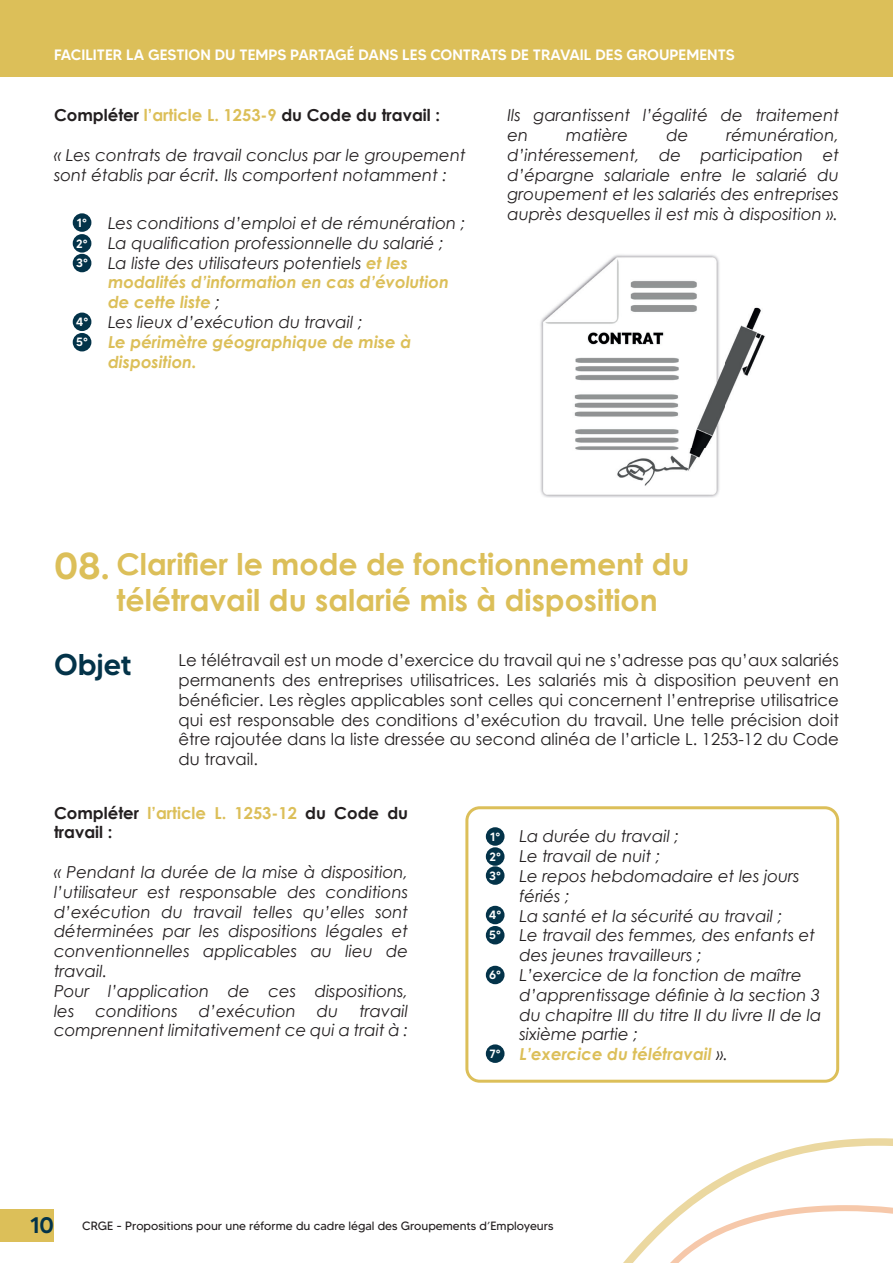
<style>
.page{position:relative;width:893px;height:1263px;background:#fff}
.page>*{position:absolute;margin:0;border:0;box-sizing:border-box;transform-origin:0 0}
.t1{font:500 37.5px "MADETOMMY";color:#dcbf59}
.t2{font:700 30px/36px "Century Gothic";color:#dcbf59}
.t3{font:500 30px "MADETOMMY";color:#033349}
.t4{font:500 22.5px "MADETOMMY";color:#033349}
.t5{font:italic 16.5px/19.8px "Century Gothic";color:#231f20}
.t6{font:16.5px/19.8px "Century Gothic";color:#231f20;text-align:justify}
.t7{font:700 16.5px/19.8px "Century Gothic";color:#231f20}
.t8{font:italic 700 16.5px/19.8px "Century Gothic";color:#dcbf59}
.t9{font:500 15px "MADETOMMY";color:#fff}
.t10{font:12px "MADETOMMY";color:#231f20}
.t11{font:500 12px/20.4px "MADETOMMY";color:#fff}
.s1{color:#dcbf59}
.s2{font-weight:700;color:#dcbf59}
</style>
<div class="page">
<div style="left:0;top:0;width:893px;height:76px;background:#dcbf59"></div>
<div style="left:73px;top:254px;width:18px;height:18px;background:#033349;border-radius:50%"></div>
<div style="left:73px;top:234px;width:18px;height:19px;background:#033349;border-radius:50%"></div>
<div style="left:73px;top:213px;width:18px;height:19px;background:#033349;border-radius:50%"></div>
<div style="left:73px;top:313px;width:18px;height:18px;background:#033349;border-radius:50%"></div>
<div style="left:73px;top:333px;width:18px;height:18px;background:#033349;border-radius:50%"></div>
<img style="left:540px;top:254px;width:225px;height:244px">
<div style="left:486px;top:866px;width:18px;height:19px;background:#033349;border-radius:50%"></div>
<div style="left:486px;top:847px;width:18px;height:19px;background:#033349;border-radius:50%"></div>
<div style="left:486px;top:827px;width:18px;height:19px;background:#033349;border-radius:50%"></div>
<div style="left:486px;top:906px;width:18px;height:18px;background:#033349;border-radius:50%"></div>
<div style="left:486px;top:926px;width:18px;height:18px;background:#033349;border-radius:50%"></div>
<div style="left:486px;top:966px;width:18px;height:18px;background:#033349;border-radius:50%"></div>
<div style="left:486px;top:1044px;width:18px;height:19px;background:#033349;border-radius:50%"></div>
<div style="left:465px;top:806px;width:374px;height:277px;border:3px solid #dcbf59;border-radius:13px"></div>
<div style="left:0;top:1209px;width:54px;height:33px;background:#dcbf59"></div>
<svg style="left:623px;top:1138px;width:270px;height:125px"></svg>
<p class="t9" style="left:54px;top:46px;width:682px">FACILITER LA GESTION DU TEMPS PARTAGÉ DANS LES CONTRATS DE TRAVAIL DES GROUPEMENTS</p>
<p class="t7" style="left:54px;top:105px;width:388px">Compléter <span class="s1">l’article L. 1253-9</span> du Code du travail :</p>
<p class="t5" style="left:54px;top:145px;width:413px">« Les contrats de travail conclus par le groupement sont établis par écrit. Ils comportent notamment :</p>
<p class="t11" style="left:77px;top:212px;width:12px">1°</p>
<p class="t11" style="left:76px;top:233px;width:13px">2°</p>
<p class="t11" style="left:76px;top:253px;width:13px">3°</p>
<p class="t11" style="left:76px;top:311px;width:14px">4°<br>5°</p>
<p class="t5" style="left:108px;top:213px;width:359px">Les conditions d’emploi et de rémunération ; La qualification professionnelle du salarié ; La liste des utilisateurs potentiels <span class="s2">et les modalités d’information en cas d’évolution de cette liste</span> ;<br>Les lieux d’exécution du travail ;</p>
<p class="t8" style="left:108px;top:331px;width:305px">Le périmètre géographique de mise à disposition.</p>
<p class="t5" style="left:507px;top:105px;width:333px">Ils garantissent l’égalité de traitement en</p>
<p class="t5" style="left:507px;top:125px;width:333px;text-align:justify;text-indent:219px">rémunération, d’intéressement, de participation et d’épargne salariale entre le salarié du groupement et les salariés des entreprises auprès desquelles il est mis à disposition ».</p>
<p class="t5" style="left:566px;top:125px;width:64px">matière</p>
<p class="t5" style="left:666px;top:125px;width:24px">de</p>
<h1 class="t1" style="left:54px;top:542px;width:57px">08.</h1>
<h2 class="t2" style="left:117px;top:545px;width:574px">Clarifier le mode de fonctionnement du télétravail du salarié mis à disposition</h2>
<h2 class="t3" style="left:54px;top:646px;width:80px">Objet</h2>
<p class="t6" style="left:179px;top:650px;width:662px">Le télétravail est un mode d’exercice du travail qui ne s’adresse pas qu’aux salariés permanents des entreprises utilisatrices. Les salariés mis à disposition peuvent en bénéficier. Les règles applicables sont celles qui concernent l’entreprise utilisatrice qui est responsable des conditions d’exécution du travail. Une telle précision doit être rajoutée dans la liste dressée au second alinéa de l’article L. 1253-12 du Code du travail.</p>
<p class="t7" style="left:54px;top:802px;width:356px">Compléter <span class="s1">l’article L. 1253-12</span> du Code du travail :</p>
<p class="t5" style="left:54px;top:862px;width:356px">« Pendant la durée de la mise à disposition, l’utilisateur est responsable des conditions d’exécution du travail telles qu’elles sont déterminées par les dispositions légales et conventionnelles applicables au lieu de travail.<br>Pour l’application de ces dispositions, les</p>
<p class="t5" style="left:96px;top:1000px;width:84px">conditions</p>
<p class="t5" style="left:199px;top:1000px;width:98px">d’exécution</p>
<p class="t5" style="left:317px;top:1000px;width:23px">du</p>
<p class="t5" style="left:54px;top:1000px;width:356px;text-align:right">travail<br>comprennent limitativement ce qui a trait à :</p>
<p class="t11" style="left:490px;top:826px;width:12px">1°</p>
<p class="t11" style="left:489px;top:846px;width:13px">2°</p>
<p class="t11" style="left:489px;top:865px;width:13px">3°</p>
<p class="t11" style="left:489px;top:905px;width:14px">4°<br>5°</p>
<p class="t11" style="left:489px;top:965px;width:13px">6°</p>
<p class="t11" style="left:490px;top:1043px;width:13px">7°</p>
<p class="t5" style="left:519px;top:826px;width:303px">La durée du travail ;<br>Le travail de nuit ;<br>Le repos hebdomadaire et les jours fériés ;<br>La santé et la sécurité au travail ;<br>Le travail des femmes, des enfants et des jeunes travailleurs ;<br>L’exercice de la fonction de maître d’apprentissage définie à la section 3 du chapitre III du titre II du livre II de la sixième partie ;<br><span class="s2">L’exercice du télétravail</span> ».</p>
<h3 class="t4" style="left:30px;top:1211px;width:25px">10</h3>
<p class="t10" style="left:82px;top:1218px;width:473px">CRGE - Propositions pour une réforme du cadre légal des Groupements d’Employeurs</p>
</div>
